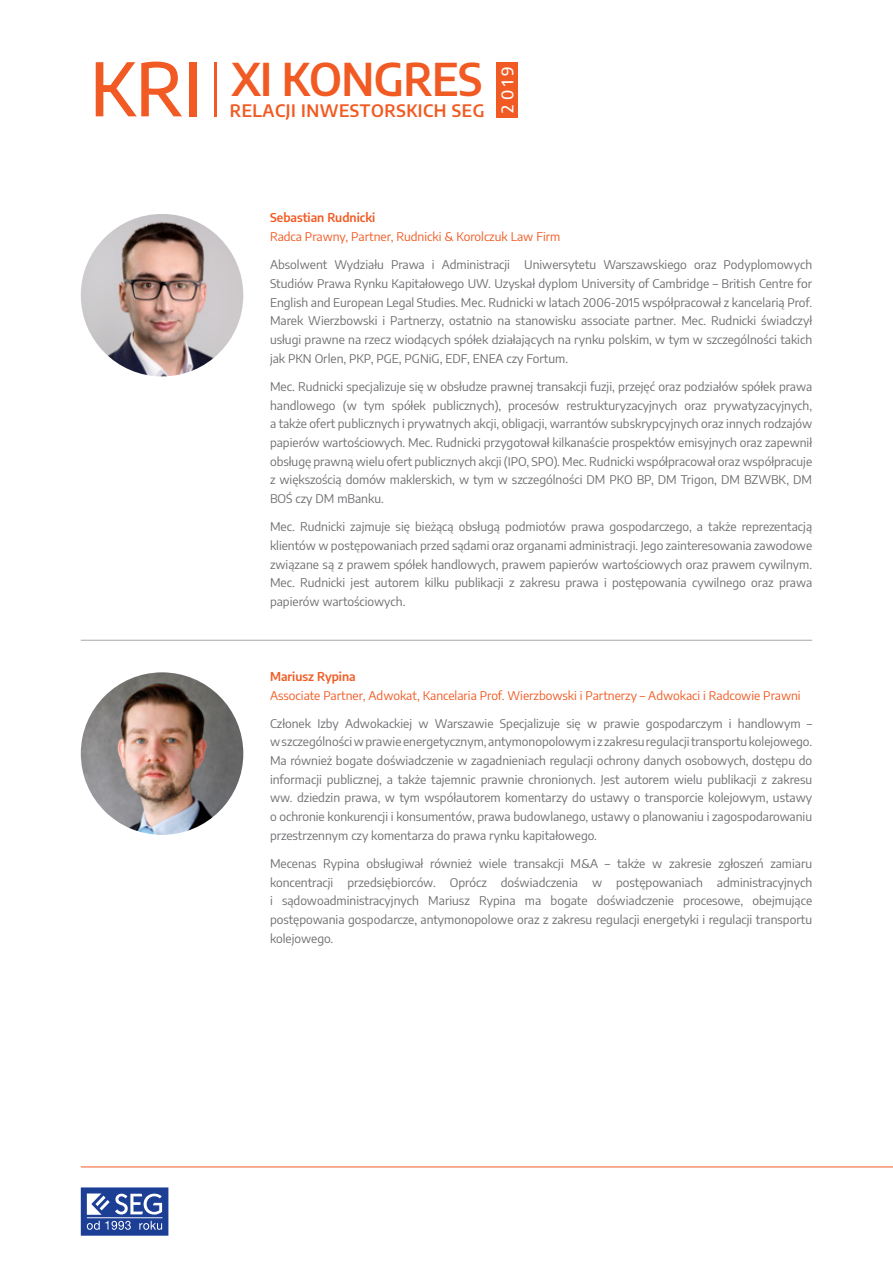
<style>
.page{position:relative;width:893px;height:1263px;background:#fff}
.page>*{position:absolute;margin:0;border:0;box-sizing:border-box;transform-origin:0 0}
.t1{font:500 73.2px "Encode Sans";color:#f15a22}
.t2{font:600 44.25px "Encode Sans";letter-spacing:-.015em;color:#f15a22}
.t3{font:600 16.95px "Encode Sans";letter-spacing:.03em;color:#f15a22}
.t4{font:500 16.05px "Encode Sans";color:#fff}
.t5{font:12px/18.8px "Encode Sans";color:#6d6e71;text-align:justify}
.t6{font:12px "Encode Sans";color:#f15a22}
.t7{font:600 12px "Encode Sans";color:#f15a22}
</style>
<div class="page">
<svg style="left:81px;top:1187px;width:87px;height:49px;background:#506aac"></svg>
<hr style="left:81px;top:1166px;width:812px;height:1px;background:#f15a22">
<div style="left:496px;top:62px;width:22px;height:55px;background:#f15a22"></div>
<hr style="left:215px;top:62px;width:2px;height:55px;background:#f15a22">
<hr style="left:81px;top:640px;width:731px;height:1px;background:#a7a9ac">
<img style="left:81px;top:214px;width:162px;height:162px;border-radius:81px">
<img style="left:81px;top:672px;width:162px;height:163px;border-radius:81px">
<h1 class="t1" style="left:90px;top:37px;width:114px">KRI</h1>
<h2 class="t2" style="left:232px;top:48px;width:252px">XI KONGRES</h2>
<h3 class="t4" style="left:496px;top:113px;width:48px;rotate:-90deg">2019</h3>
<h3 class="t3" style="left:230px;top:98px;width:256px">RELACJI INWESTORSKICH SEG</h3>
<p class="t7" style="left:270px;top:209px;width:107px">Sebastian Rudnicki</p>
<p class="t6" style="left:270px;top:228px;width:292px">Radca Prawny, Partner, Rudnicki &amp; Korolczuk Law Firm</p>
<p class="t5" style="left:270px;top:255px;width:544px">Absolwent Wydziału Prawa i Administracji Uniwersytetu Warszawskiego oraz Podyplomowych Studiów Prawa Rynku Kapitałowego UW. Uzyskał dyplom University of Cambridge – British Centre for English and European Legal Studies. Mec. Rudnicki w latach 2006-2015 współpracował z kancelarią Prof.<br>Marek Wierzbowski i Partnerzy, ostatnio na stanowisku associate partner. Mec. Rudnicki świadczył usługi prawne na rzecz wiodących spółek działających na rynku polskim, w tym w szczególności takich jak PKN Orlen, PKP, PGE, PGNiG, EDF, ENEA czy Fortum.</p>
<p class="t5" style="left:270px;top:376px;width:544px">Mec. Rudnicki specjalizuje się w obsłudze prawnej transakcji fuzji, przejęć oraz podziałów spółek prawa handlowego (w tym spółek publicznych), procesów restrukturyzacyjnych oraz prywatyzacyjnych, a także ofert publicznych i prywatnych akcji, obligacji, warrantów subskrypcyjnych oraz innych rodzajów papierów wartościowych. Mec. Rudnicki przygotował kilkanaście prospektów emisyjnych oraz zapewnił obsługę prawną wielu ofert publicznych akcji (IPO, SPO). Mec. Rudnicki współpracował oraz współpracuje z większością domów maklerskich, w tym w szczególności DM PKO BP, DM Trigon, DM BZWBK, DM BOŚ czy DM mBanku.</p>
<p class="t5" style="left:270px;top:517px;width:544px">Mec. Rudnicki zajmuje się bieżącą obsługą podmiotów prawa gospodarczego, a także reprezentacją klientów w postępowaniach przed sądami oraz organami administracji. Jego zainteresowania zawodowe związane są z prawem spółek handlowych, prawem papierów wartościowych oraz prawem cywilnym.<br>Mec. Rudnicki jest autorem kilku publikacji z zakresu prawa i postępowania cywilnego oraz prawa papierów wartościowych.</p>
<p class="t7" style="left:270px;top:668px;width:87px">Mariusz Rypina</p>
<p class="t6" style="left:270px;top:687px;width:532px">Associate Partner, Adwokat, Kancelaria Prof. Wierzbowski i Partnerzy – Adwokaci i Radcowie Prawni</p>
<p class="t5" style="left:270px;top:713px;width:544px">Członek Izby Adwokackiej w Warszawie Specjalizuje się w prawie gospodarczym i handlowym – w szczególności w prawie energetycznym, antymonopolowym i z zakresu regulacji transportu kolejowego.<br>Ma również bogate doświadczenie w zagadnieniach regulacji ochrony danych osobowych, dostępu do informacji publicznej, a także tajemnic prawnie chronionych. Jest autorem wielu publikacji z zakresu ww. dziedzin prawa, w tym współautorem komentarzy do ustawy o transporcie kolejowym, ustawy o ochronie konkurencji i konsumentów, prawa budowlanego, ustawy o planowaniu i zagospodarowaniu przestrzennym czy komentarza do prawa rynku kapitałowego.</p>
<p class="t5" style="left:270px;top:853px;width:544px">Mecenas Rypina obsługiwał również wiele transakcji M&amp;A – także w zakresie zgłoszeń zamiaru koncentracji przedsiębiorców. Oprócz doświadczenia w postępowaniach administracyjnych i sądowoadministracyjnych Mariusz Rypina ma bogate doświadczenie procesowe, obejmujące postępowania gospodarcze, antymonopolowe oraz z zakresu regulacji energetyki i regulacji transportu kolejowego.</p>
</div>
